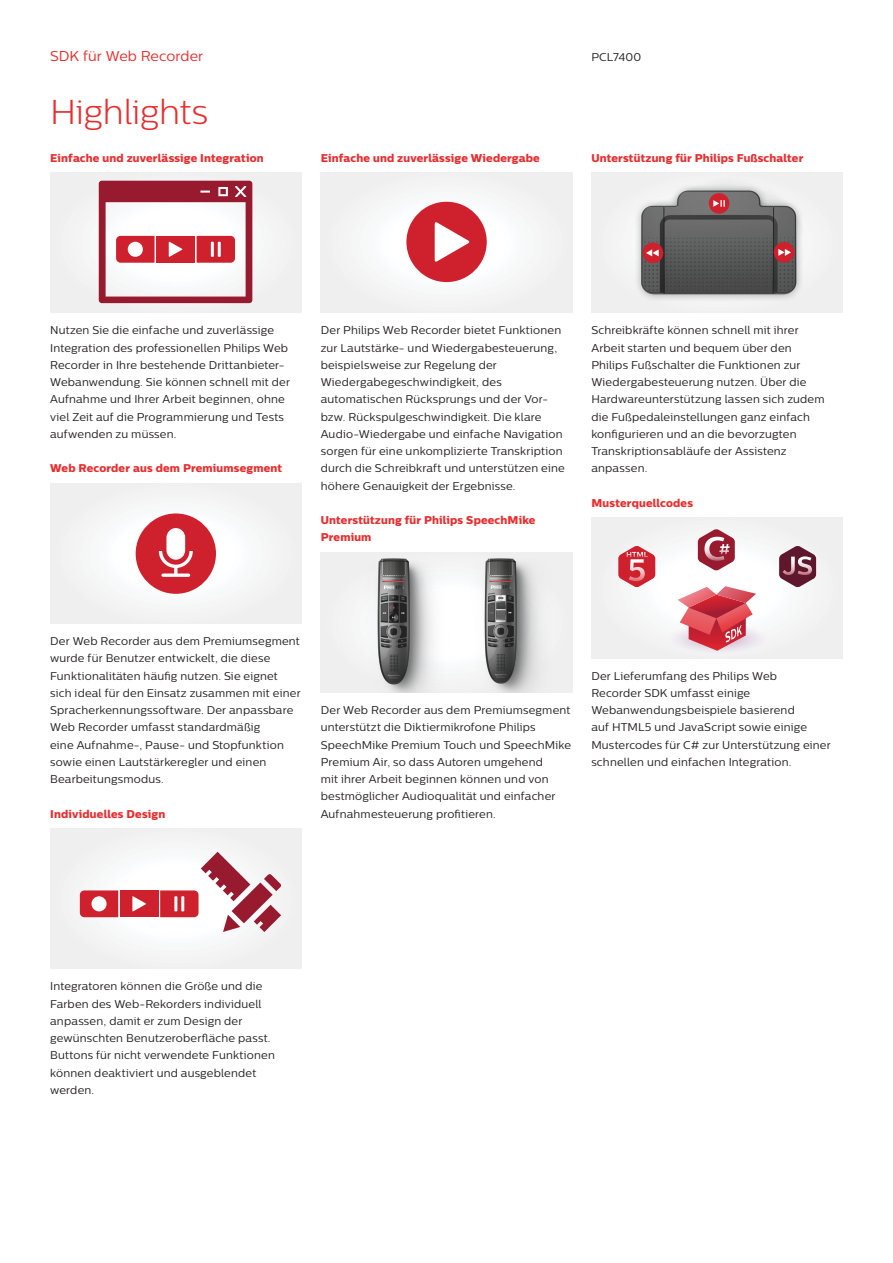
<style>
.page{position:relative;width:893px;height:1263px;background:#fff}
.page>*{position:absolute;margin:0;border:0;box-sizing:border-box;transform-origin:0 0}
.Specs___Highlights_h{font:300 34.5px "Centrale Sans";letter-spacing:-.01em;color:#e82d2e}
.Product_name{font:14.25px "Centrale Sans";letter-spacing:.01em;color:#e82d2e}
.Feature_text{font:11.25px/17.2px "Centrale Sans";letter-spacing:.015em;color:#231f20}
.Feature_name{font:11.25px/17.2px "Centrale Sans X Bold";letter-spacing:.015em;color:#e82d2e}
.CNT_back{font:11.25px "Centrale Sans";letter-spacing:.005em;color:#231f20}
</style>
<div class="page">
<div style="left:50px;top:172px;width:251px;height:141px;background:#f0efef"></div>
<svg style="left:99px;top:181px;width:153px;height:122px"></svg>
<hr style="left:218px;top:242px;width:3px;height:15px;background:#fff">
<hr style="left:211px;top:242px;width:3px;height:15px;background:#fff">
<div style="left:128px;top:242px;width:15px;height:15px;background:#fff;border-radius:50%"></div>
<div style="left:50px;top:483px;width:251px;height:140px;background:#f3f3f3"></div>
<div style="left:136px;top:513px;width:80px;height:81px;background:#cf202d;border-radius:50%"></div>
<div style="left:166px;top:528px;width:19px;height:32px;background:#fff;border-radius:9px"></div>
<svg style="left:163px;top:575px;width:26px;height:2px"></svg>
<svg style="left:158px;top:548px;width:35px;height:27px"></svg>
<div style="left:50px;top:828px;width:251px;height:141px;background:linear-gradient(to right,#f5f4f4,#f3f2f2)"></div>
<div style="left:120px;top:890px;width:38px;height:27px;background:#cf202d"></div>
<svg style="left:80px;top:890px;width:38px;height:27px"></svg>
<svg style="left:132px;top:896px;width:14px;height:15px"></svg>
<div style="left:91px;top:896px;width:16px;height:15px;background:#fff;border-radius:50%"></div>
<svg style="left:160px;top:852px;width:122px;height:80px"></svg>
<div style="left:321px;top:172px;width:251px;height:141px;background:#f3f3f3"></div>
<div style="left:406px;top:202px;width:81px;height:80px;background:#cf202d;border-radius:50%"></div>
<svg style="left:435px;top:222px;width:35px;height:40px"></svg>
<div style="left:321px;top:552px;width:251px;height:140px;background:#f0efef"></div>
<img style="left:448px;top:558px;width:90px;height:134px">
<img style="left:377px;top:558px;width:67px;height:134px">
<div style="left:591px;top:172px;width:252px;height:141px;background:#f0efef"></div>
<img style="left:638px;top:185px;width:163px;height:114px">
<div style="left:774px;top:242px;width:20px;height:21px;background:#cf202d;border-radius:50%"></div>
<svg style="left:778px;top:249px;width:13px;height:7px"></svg>
<div style="left:643px;top:243px;width:20px;height:20px;background:#cf202d;border-radius:50%"></div>
<svg style="left:646px;top:249px;width:13px;height:7px"></svg>
<div style="left:709px;top:193px;width:20px;height:21px;background:#cf202d;border-radius:50%"></div>
<svg style="left:713px;top:200px;width:12px;height:7px"></svg>
<div style="left:591px;top:518px;width:252px;height:140px;background:#f0efef"></div>
<svg style="left:618px;top:529px;width:198px;height:122px"></svg>
<p class="Product_name" style="left:50px;top:48px;width:155px">SDK für Web Recorder</p>
<p class="CNT_back" style="left:591px;top:50px;width:51px">PCL7400</p>
<p class="Specs___Highlights_h" style="left:50px;top:92px;width:159px">Highlights</p>
<p class="Feature_name" style="left:50px;top:149px;width:215px">Einfache und zuverlässige Integration</p>
<p class="Feature_name" style="left:321px;top:149px;width:221px">Einfache und zuverlässige Wiedergabe</p>
<p class="Feature_name" style="left:591px;top:149px;width:214px">Unterstützung für Philips Fußschalter</p>
<p class="Feature_text" style="left:50px;top:321px;width:241px">Nutzen Sie die einfache und zuverlässige Integration des professionellen Philips Web Recorder in Ihre bestehende Drittanbieter-Webanwendung. Sie können schnell mit der Aufnahme und Ihrer Arbeit beginnen, ohne viel Zeit auf die Programmierung und Tests aufwenden zu müssen.</p>
<p class="Feature_name" style="left:50px;top:459px;width:233px">Web Recorder aus dem Premiumsegment</p>
<p class="Feature_text" style="left:321px;top:321px;width:246px">Der Philips Web Recorder bietet Funktionen zur Lautstärke- und Wiedergabesteuerung, beispielsweise zur Regelung der Wiedergabegeschwindigkeit, des automatischen Rücksprungs und der Vor&shy;bzw. Rückspulgeschwindigkeit. Die klare Audio-Wiedergabe und einfache Navigation sorgen für eine unkomplizierte Transkription durch die Schreibkraft und unterstützen eine höhere Genauigkeit der Ergebnisse.</p>
<p class="Feature_name" style="left:321px;top:511px;width:216px">Unterstützung für Philips SpeechMike<br>Premium</p>
<p class="Feature_text" style="left:591px;top:321px;width:235px">Schreibkräfte können schnell mit ihrer Arbeit starten und bequem über den Philips Fußschalter die Funktionen zur Wiedergabesteuerung nutzen. Über die Hardwareunterstützung lassen sich zudem die Fußpedaleinstellungen ganz einfach konfigurieren und an die bevorzugten Transkriptionsabläufe der Assistenz anpassen.</p>
<p class="Feature_name" style="left:591px;top:494px;width:103px">Musterquellcodes</p>
<p class="Feature_text" style="left:50px;top:632px;width:252px">Der Web Recorder aus dem Premiumsegment wurde für Benutzer entwickelt, die diese Funktionalitäten häufig nutzen. Sie eignet sich ideal für den Einsatz zusammen mit einer Spracherkennungssoftware. Der anpassbare Web Recorder umfasst standardmäßig<br>eine Aufnahme-, Pause- und Stopfunktion sowie einen Lautstärkeregler und einen Bearbeitungsmodus.</p>
<p class="Feature_name" style="left:50px;top:805px;width:117px">Individuelles Design</p>
<p class="Feature_text" style="left:321px;top:701px;width:252px">Der Web Recorder aus dem Premiumsegment unterstützt die Diktiermikrofone Philips SpeechMike Premium Touch und SpeechMike Premium Air, so dass Autoren umgehend<br>mit ihrer Arbeit beginnen können und von bestmöglicher Audioqualität und einfacher Aufnahmesteuerung profitieren.</p>
<p class="Feature_text" style="left:591px;top:667px;width:241px">Der Lieferumfang des Philips Web<br>Recorder SDK umfasst einige Webanwendungsbeispiele basierend<br>auf HTML5 und JavaScript sowie einige Mustercodes für C# zur Unterstützung einer schnellen und einfachen Integration.</p>
<p class="Feature_text" style="left:50px;top:977px;width:226px">Integratoren können die Größe und die Farben des Web-Rekorders individuell anpassen, damit er zum Design der gewünschten Benutzeroberfläche passt.<br>Buttons für nicht verwendete Funktionen können deaktiviert und ausgeblendet werden.</p>
</div>
